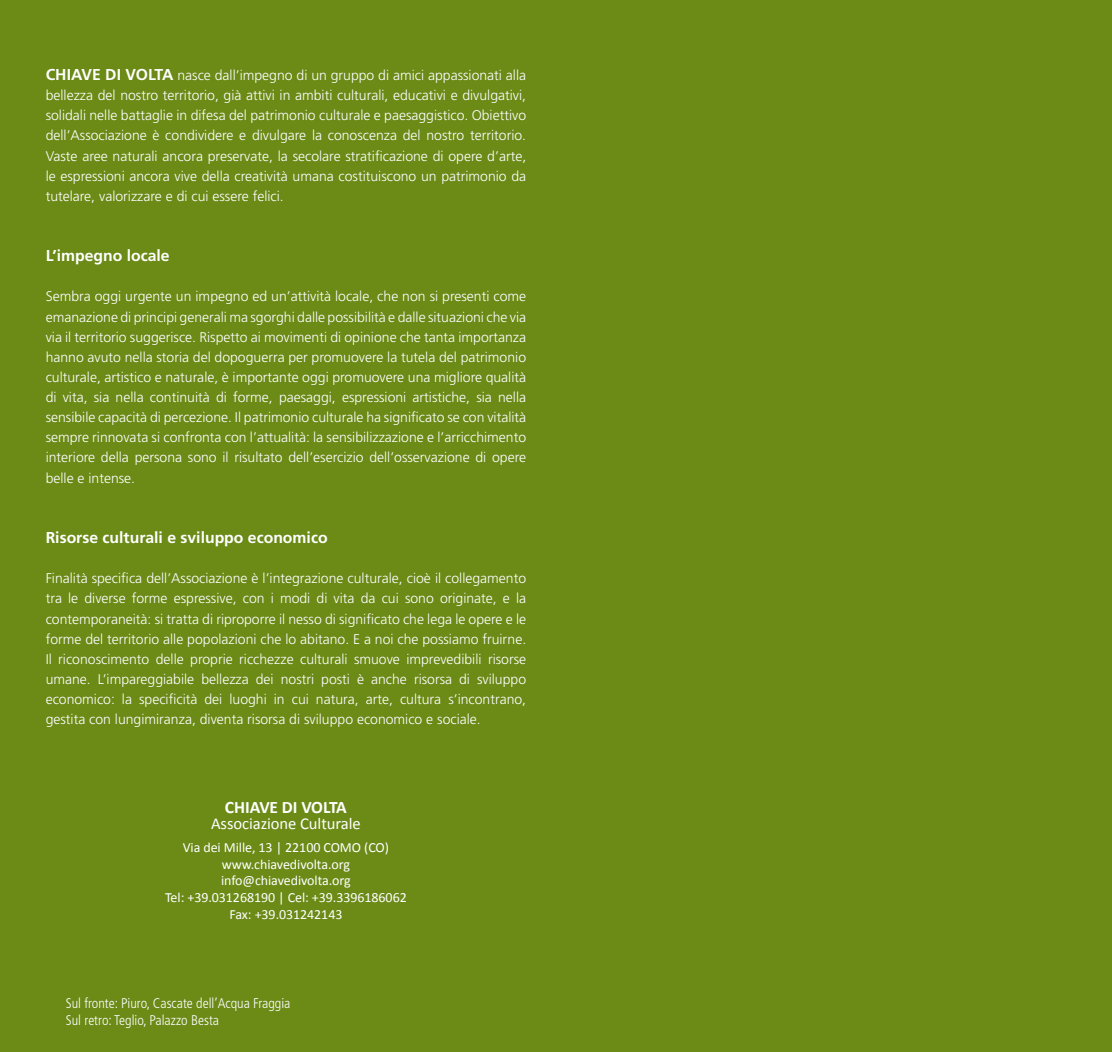
<style>
.page{position:relative;width:1112px;height:1052px;background:#fff}
.page>*{position:absolute;margin:0;border:0;box-sizing:border-box;transform-origin:0 0}
.t1{font:700 17.5px "Calibri";letter-spacing:-.005em;color:#fff}
.t2{font:16.62px "Calibri";letter-spacing:-.005em;color:#fff}
.t3{font:700 15.75px "Frutiger LT Std";color:#fff}
.t4{font:300 14px/20.1px "Frutiger LT Std";color:#fff;text-align:justify}
.t5{font:14px/16.8px "Calibri";letter-spacing:-.005em;color:#fff;text-align:center}
.t6{font:300 condensed 14px/16.8px "Frutiger LT Std";color:#fff}
.s1{font-weight:700;font-size:15.75px}
</style>
<div class="page">
<div style="left:0;top:0;width:1111px;height:1052px;background:#6b8a16"></div>
<p class="t4" style="left:46px;top:65px;width:482px"><span class="s1">CHIAVE DI VOLTA</span> nasce dall’impegno di un gruppo di amici appassionati alla bellezza del nostro territorio, già attivi in ambiti culturali, educativi e divulgativi, solidali nelle battaglie in difesa del patrimonio culturale e paesaggistico. Obiettivo dell’Associazione è condividere e divulgare la conoscenza del nostro territorio.<br>Vaste aree naturali ancora preservate, la secolare stratificazione di opere d’arte, le espressioni ancora vive della creatività umana costituiscono un patrimonio da tutelare, valorizzare e di cui essere felici.</p>
<p class="t3" style="left:46px;top:246px;width:125px">L’impegno locale</p>
<p class="t4" style="left:46px;top:287px;width:482px">Sembra oggi urgente un impegno ed un’attività locale, che non si presenti come emanazione di principi generali ma sgorghi dalle possibilità e dalle situazioni che via via il territorio suggerisce. Rispetto ai movimenti di opinione che tanta importanza hanno avuto nella storia del dopoguerra per promuovere la tutela del patrimonio culturale, artistico e naturale, è importante oggi promuovere una migliore qualità di vita, sia nella continuità di forme, paesaggi, espressioni artistiche, sia nella sensibile capacità di percezione. Il patrimonio culturale ha significato se con vitalità sempre rinnovata si confronta con l’attualità: la sensibilizzazione e l’arricchimento interiore della persona sono il risultato dell’esercizio dell’osservazione di opere belle e intense.</p>
<p class="t3" style="left:46px;top:528px;width:283px">Risorse culturali e sviluppo economico</p>
<p class="t4" style="left:46px;top:568px;width:482px">Finalità specifica dell’Associazione è l’integrazione culturale, cioè il collegamento tra le diverse forme espressive, con i modi di vita da cui sono originate, e la contemporaneità: si tratta di riproporre il nesso di significato che lega le opere e le forme del territorio alle popolazioni che lo abitano. E a noi che possiamo fruirne.<br>Il riconoscimento delle proprie ricchezze culturali smuove imprevedibili risorse umane. L’impareggiabile bellezza dei nostri posti è anche risorsa di sviluppo economico: la specificità dei luoghi in cui natura, arte, cultura s’incontrano, gestita con lungimiranza, diventa risorsa di sviluppo economico e sociale.</p>
<p class="t1" style="left:225px;top:795px;width:123px">CHIAVE DI VOLTA</p>
<p class="t2" style="left:211px;top:811px;width:151px">Associazione Culturale</p>
<p class="t5" style="left:165px;top:838px;width:243px">Via dei Mille, 13 | 22100 COMO (CO) www.chiavedivolta.org info@chiavedivolta.org<br>Tel: +39.031268190 | Cel: +39.3396186062<br>Fax: +39.031242143</p>
<p class="t6" style="left:66px;top:994px;width:226px">Sul fronte: Piuro, Cascate dell’Acqua Fraggia<br>Sul retro: Teglio, Palazzo Besta</p>
</div>
